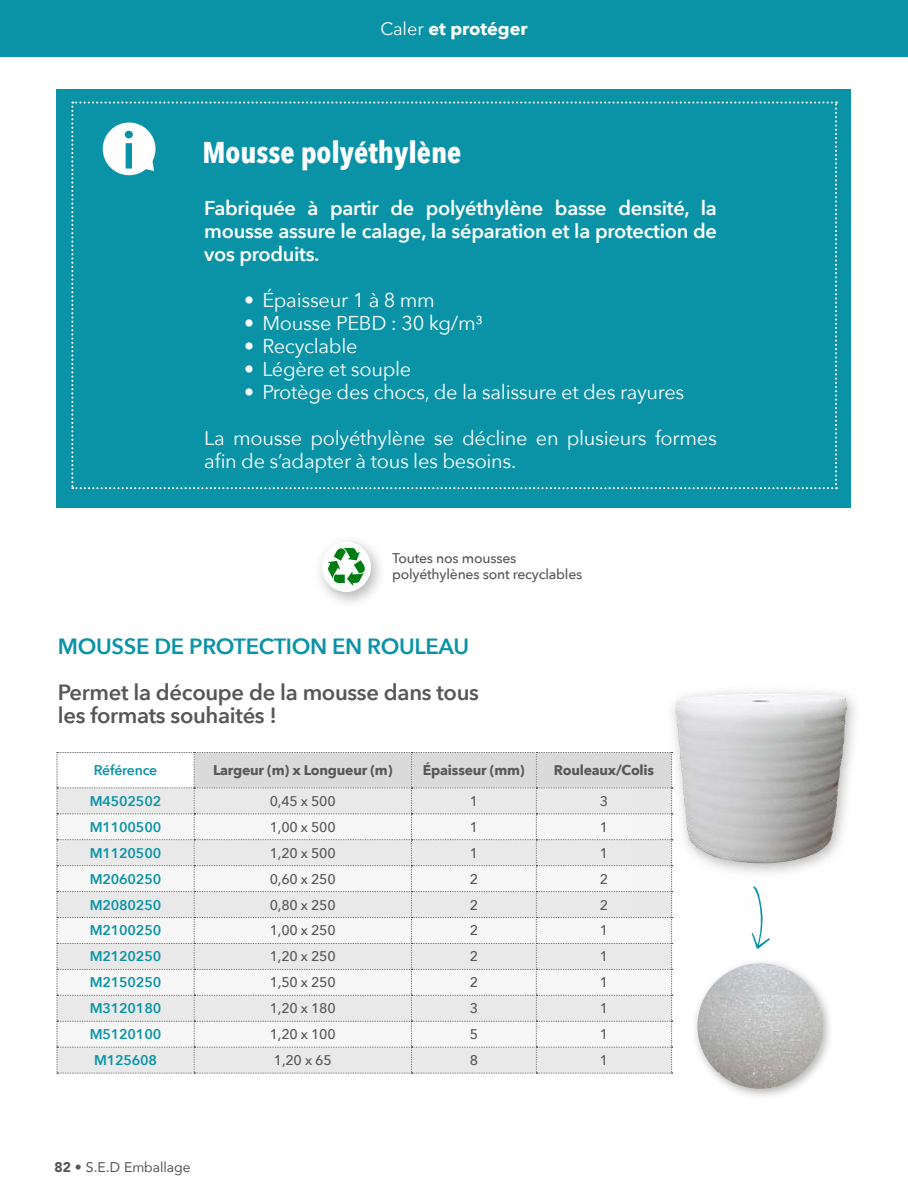
<style>
.page{position:relative;width:908px;height:1191px;background:#fff}
.page>*{position:absolute;margin:0;border:0;box-sizing:border-box;transform-origin:0 0}
.t1{font:600 52.8px "Avenir Next";color:#0a93a7}
.t2{font:700 30px "Avenir Next Condensed";color:#fff}
.t3{font:600 22px/23px "Avenir Next";letter-spacing:-.015em;color:#575756}
.t4{font:600 22px "Avenir Next";letter-spacing:-.015em;color:#0a93a7}
.t5{font:20px/23px "Avenir Next";letter-spacing:-.015em;color:#fff}
.t6{font:600 20px/23px "Avenir Next";letter-spacing:-.015em;color:#fff;text-align:justify}
.t7{font:700 18px "Avenir Next";color:#fff}
.t8{font:500 14px/16px "Avenir Next";letter-spacing:-.015em;color:#575756}
.t9{font:600 14px "Avenir Next";letter-spacing:-.015em;color:#0a93a7}
.t10{font:700 14px "Avenir Next";letter-spacing:-.015em;color:#575756}
.t11{font:14px "Avenir";color:#575756}
.s1{font-weight:400}
.s2{font-weight:600}
.s3{font-weight:900}
.s4{font-weight:500}
</style>
<div class="page">
<hr style="left:907px;top:0;width:1px;height:1191px;background:#f6f6f6">
<div style="left:691px;top:958px;width:142px;height:142px;background:#9d9d9c;opacity:.75"></div>
<img style="left:697px;top:963px;width:125px;height:125px;border-radius:63px">
<svg style="left:751px;top:920px;width:18px;height:29px"></svg>
<svg style="left:57px;top:752px;width:615px;height:321px"></svg>
<div style="left:0;top:0;width:907px;height:57px;background:#0a93a7"></div>
<img style="left:631px;top:689px;width:224px;height:231px">
<div style="left:57px;top:89px;width:793px;height:418px;background:#0a93a7"></div>
<svg style="left:71px;top:101px;width:765px;height:388px"></svg>
<div style="left:314px;top:535px;width:72px;height:74px;background:#9d9d9c;opacity:.75"></div>
<div style="left:322px;top:542px;width:49px;height:50px;background:#fff;border-radius:50%"></div>
<svg style="left:327px;top:544px;width:40px;height:42px"></svg>
<p class="t7" style="left:380px;top:13px;width:149px"><span class="s1">Caler</span> et protéger</p>
<h1 class="t1" style="left:122px;top:105px;width:16px">i</h1>
<h2 class="t2" style="left:202px;top:134px;width:260px">Mousse polyéthylène</h2>
<p class="t6" style="left:204px;top:196px;width:514px">Fabriquée à partir de polyéthylène basse densité, la mousse assure le calage, la séparation et la protection de vos produits.</p>
<p class="t5" style="left:244px;top:288px;width:192px"><span class="s2">•</span> Épaisseur 1 à 8 mm</p>
<p class="t5" style="left:244px;top:311px;width:240px"><span class="s2">•</span> Mousse PEBD : 30 kg/m³</p>
<p class="t5" style="left:244px;top:334px;width:115px"><span class="s2">•</span> Recyclable</p>
<p class="t5" style="left:244px;top:357px;width:169px"><span class="s2">•</span> Légère et souple</p>
<p class="t5" style="left:244px;top:380px;width:442px"><span class="s2">•</span> Protège des chocs, de la salissure et des rayures</p>
<p class="t5" style="left:204px;top:426px;width:514px">La mousse polyéthylène se décline en plusieurs formes afin de s’adapter à tous les besoins.</p>
<p class="t8" style="left:392px;top:549px;width:192px">Toutes nos mousses polyéthylènes sont recyclables</p>
<p class="t4" style="left:58px;top:627px;width:412px">MOUSSE DE PROTECTION EN ROULEAU</p>
<p class="t3" style="left:58px;top:680px;width:422px">Permet la découpe de la mousse dans tous les formats souhaités !</p>
<p class="t9" style="left:94px;top:758px;width:65px">Référence</p>
<p class="t10" style="left:213px;top:758px;width:181px">Largeur (m) x Longueur (m)</p>
<p class="t10" style="left:423px;top:758px;width:103px">Épaisseur (mm)</p>
<p class="t10" style="left:553px;top:758px;width:102px">Rouleaux/Colis</p>
<p class="t9" style="left:90px;top:789px;width:73px">M4502502</p>
<p class="t8" style="left:270px;top:792px;width:67px">0,45 x 500</p>
<p class="t8" style="left:469px;top:792px;width:10px">1</p>
<p class="t8" style="left:599px;top:792px;width:10px">3</p>
<p class="t9" style="left:90px;top:815px;width:73px">M1100500</p>
<p class="t8" style="left:270px;top:818px;width:67px">1,00 x 500</p>
<p class="t8" style="left:469px;top:818px;width:10px">1</p>
<p class="t8" style="left:599px;top:818px;width:10px">1</p>
<p class="t9" style="left:90px;top:840px;width:73px">M1120500</p>
<p class="t8" style="left:270px;top:844px;width:67px">1,20 x 500</p>
<p class="t8" style="left:469px;top:844px;width:10px">1</p>
<p class="t8" style="left:599px;top:844px;width:10px">1</p>
<p class="t9" style="left:90px;top:866px;width:73px">M2060250</p>
<p class="t8" style="left:270px;top:870px;width:67px">0,60 x 250</p>
<p class="t8" style="left:469px;top:870px;width:10px">2</p>
<p class="t8" style="left:599px;top:870px;width:10px">2</p>
<p class="t9" style="left:90px;top:892px;width:73px">M2080250</p>
<p class="t8" style="left:270px;top:896px;width:67px">0,80 x 250</p>
<p class="t8" style="left:469px;top:896px;width:10px">2</p>
<p class="t8" style="left:599px;top:896px;width:10px">2</p>
<p class="t9" style="left:90px;top:918px;width:73px">M2100250</p>
<p class="t8" style="left:270px;top:922px;width:67px">1,00 x 250</p>
<p class="t8" style="left:469px;top:922px;width:10px">2</p>
<p class="t8" style="left:599px;top:922px;width:10px">1</p>
<p class="t9" style="left:90px;top:944px;width:73px">M2120250</p>
<p class="t8" style="left:270px;top:948px;width:67px">1,20 x 250</p>
<p class="t8" style="left:469px;top:948px;width:10px">2</p>
<p class="t8" style="left:599px;top:948px;width:10px">1</p>
<p class="t9" style="left:90px;top:970px;width:73px">M2150250</p>
<p class="t8" style="left:270px;top:974px;width:67px">1,50 x 250</p>
<p class="t8" style="left:469px;top:974px;width:10px">2</p>
<p class="t8" style="left:599px;top:974px;width:10px">1</p>
<p class="t9" style="left:90px;top:996px;width:73px">M3120180</p>
<p class="t8" style="left:270px;top:1000px;width:67px">1,20 x 180</p>
<p class="t8" style="left:469px;top:1000px;width:10px">3</p>
<p class="t8" style="left:599px;top:1000px;width:10px">1</p>
<p class="t9" style="left:90px;top:1022px;width:73px">M5120100</p>
<p class="t8" style="left:270px;top:1025px;width:67px">1,20 x 100</p>
<p class="t8" style="left:469px;top:1025px;width:10px">5</p>
<p class="t8" style="left:599px;top:1025px;width:10px">1</p>
<p class="t9" style="left:94px;top:1048px;width:64px">M125608</p>
<p class="t8" style="left:274px;top:1051px;width:59px">1,20 x 65</p>
<p class="t8" style="left:469px;top:1051px;width:10px">8</p>
<p class="t8" style="left:599px;top:1051px;width:10px">1</p>
<p class="t11" style="left:54px;top:1156px;width:137px"><span class="s3">82</span> <span class="s4">•</span> S.E.D Emballage</p>
</div>
